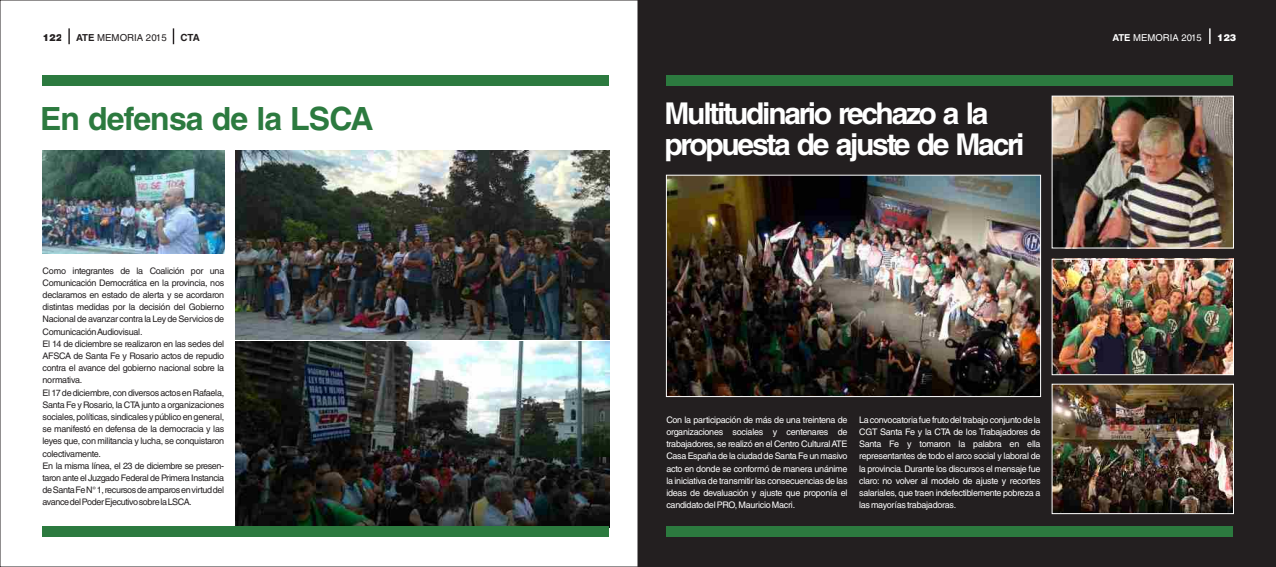
<style>
.page{position:relative;width:1276px;height:567px;background:#fff}
.page>*{position:absolute;margin:0;border:0;box-sizing:border-box;transform-origin:0 0}
.t1{font:700 32px "Helvetica LT Std";letter-spacing:-.025em;color:#2c7a3f}
.t2{font:700 30px/31.1px "Helvetica LT Std";letter-spacing:-.075em;color:#fff}
.t3{font:700 9.8px "Helvetica LT Std";color:#231f20}
.t4{font:9.6px "Helvetica LT Std";color:#231f20}
.t5{font:900 9.6px "Helvetica LT Std";color:#231f20}
.t6{font:9.5px "Helvetica LT Std";color:#fff}
.t7{font:900 9.5px "Helvetica LT Std";color:#fff}
.t8{font:9px/12.2px "Helvetica LT Std";letter-spacing:-.03em;color:#231f20}
.t9{font:9px/12.2px "Helvetica LT Std";letter-spacing:-.03em;color:#fff;text-align:justify}
.s1{font-weight:700}
</style>
<div class="page">
<div style="left:638px;top:0;width:638px;height:567px;background:#231f20"></div>
<svg style="left:1209px;top:28px;width:1px;height:16px"></svg>
<svg style="left:173px;top:28px;width:1px;height:16px"></svg>
<div style="left:43px;top:75px;width:566px;height:11px;background:#2c7a3f"></div>
<svg style="left:68px;top:28px;width:2px;height:16px"></svg>
<img style="left:235px;top:342px;width:374px;height:184px">
<img style="left:235px;top:150px;width:374px;height:189px">
<img style="left:43px;top:150px;width:181px;height:103px">
<div style="left:43px;top:526px;width:566px;height:11px;background:#2c7a3f"></div>
<div style="left:666px;top:75px;width:566px;height:11px;background:#2c7a3f"></div>
<div style="left:666px;top:526px;width:566px;height:11px;background:#2c7a3f"></div>
<img style="left:668px;top:177px;width:370px;height:218px">
<img style="left:1054px;top:98px;width:177px;height:148px">
<img style="left:1052px;top:258px;width:181px;height:115px">
<img style="left:1054px;top:386px;width:177px;height:126px">
<div style="left:666px;top:175px;width:374px;height:222px;border:1px solid #fff"></div>
<div style="left:1052px;top:259px;width:181px;height:116px;border:1px solid #fff"></div>
<div style="left:1052px;top:384px;width:181px;height:130px;border:1px solid #fff"></div>
<p class="t5" style="left:43px;top:34px;width:21px">122</p>
<p class="t4" style="left:76px;top:34px;width:92px"><span class="s1">ATE</span> MEMORIA 2015</p>
<p class="t3" style="left:180px;top:34px;width:21px">CTA</p>
<p class="t6" style="left:1112px;top:34px;width:91px"><span class="s1">ATE</span> MEMORIA 2015</p>
<p class="t7" style="left:1217px;top:34px;width:21px">123</p>
<h1 class="t1" style="left:40px;top:107px;width:335px">En defensa de la LSCA</h1>
<p class="t8" style="left:42px;top:265px;width:183px">Como integrantes de la Coalición por una Comunicación Democrática en la provincia, nos declaramos en estado de alerta y se acordaron distintas medidas por la decisión del Gobierno Nacional de avanzar contra la Ley de Servicios de ComunicaciónAudiovisual.<br>El 14 de diciembre se realizaron en las sedes del AFSCA de Santa Fe y Rosario actos de repudio contra el avance del gobierno nacional sobre la normativa.<br>El17dediciembre, condiversosactosenRafaela, Santa Fe y Rosario, la CTA junto a organizaciones sociales,políticas,sindicalesypúblicoengeneral, se manifestó en defensa de la democracia y las leyes que, con militancia y lucha, se conquistaron colectivamente.<br>En la misma línea, el 23 de diciembre se presen&shy;taron ante el Juzgado Federal de Primera Instancia deSantaFeN°1,recursosdeamparosenvirtuddel avancedelPoderEjecutivosobrelaLSCA.</p>
<h2 class="t2" style="left:664px;top:102px;width:361px">Multitudinario rechazo a la propuesta de ajuste de Macri</h2>
<p class="t9" style="left:666px;top:415px;width:183px">Con la participación de más de una treintena de organizaciones sociales y centenares de trabajadores, se realizó en el Centro Cultural ATE Casa España de la ciudad de Santa Fe un masivo acto en donde se conformó de manera unánime la iniciativa de transmitir las consecuencias de las ideas de devaluación y ajuste que proponía el candidatodelPRO,MauricioMacri.</p>
<p class="t9" style="left:859px;top:415px;width:183px">Laconvocatoriafuefrutodeltrabajoconjuntodela CGT Santa Fe y la CTA de los Trabajadores de Santa Fe y tomaron la palabra en ella representantes de todo el arco social y laboral de la provincia.Durante los discursos el mensaje fue claro: no volver al modelo de ajuste y recortes salariales, que traen indefectiblemente pobreza a lasmayoríastrabajadoras.</p>
</div>
